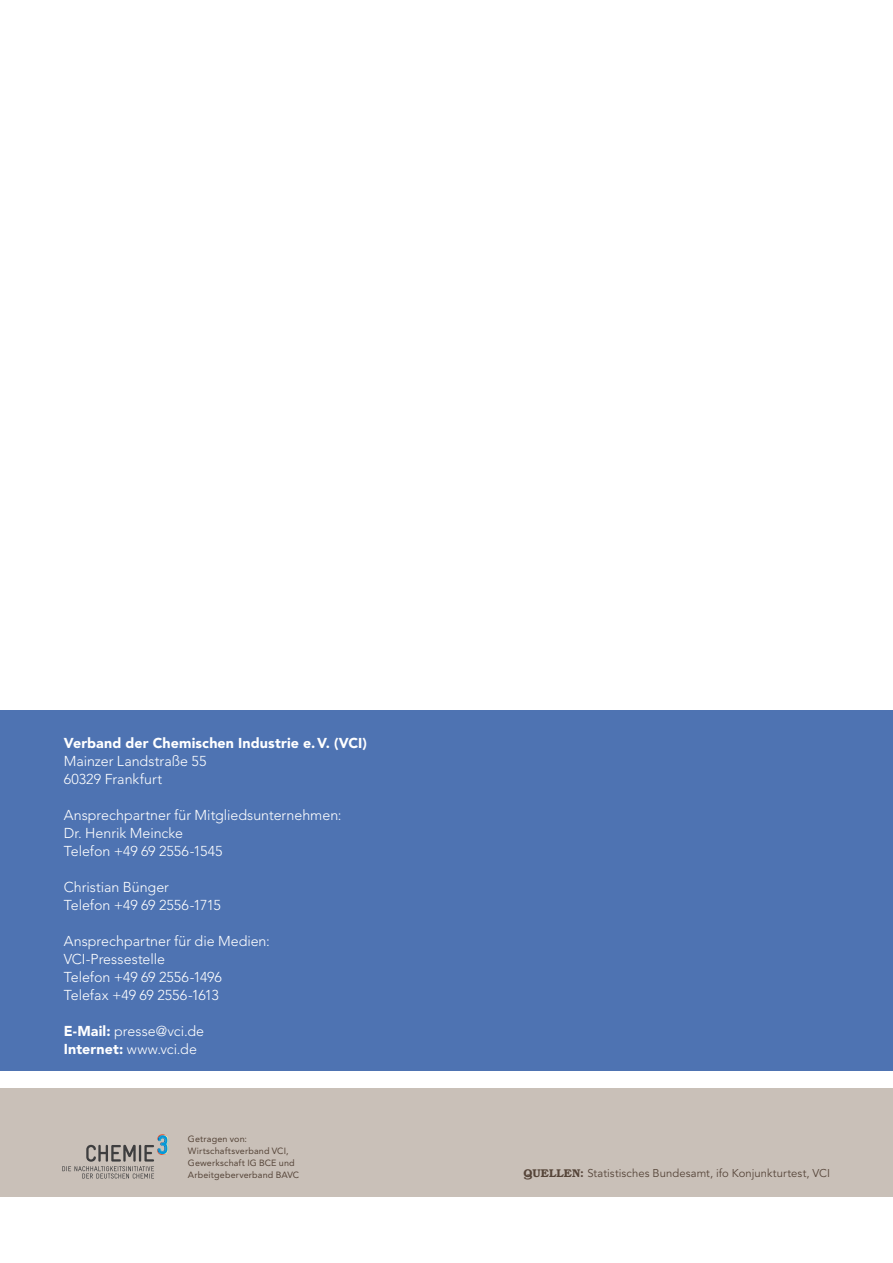
<style>
.page{position:relative;width:893px;height:1263px;background:#fff}
.page>*{position:absolute;margin:0;border:0;box-sizing:border-box;transform-origin:0 0}
.t1{font:300 14.25px/18px "Avenir LT Std";color:#fff}
.t2{font:900 14.25px "Avenir LT Std";letter-spacing:.01em;color:#fff}
.t3{font:11.25px "Avenir LT Std";letter-spacing:.01em;color:#564539}
.t4{font:9px/12px "Avenir LT Std";letter-spacing:.015em;color:#564539}
.s1{font-weight:900}
.s2{font-family:"Bookman Std";font-weight:600}
</style>
<div class="page">
<div style="left:0;top:1088px;width:893px;height:108px;background:#c9c0b8"></div>
<svg style="left:62px;top:1134px;width:107px;height:44px"></svg>
<div style="left:0;top:710px;width:893px;height:360px;background:#4e73b2"></div>
<p class="t2" style="left:64px;top:734px;width:305px">Verband der Chemischen Industrie e.V. (VCI)</p>
<p class="t1" style="left:64px;top:752px;width:144px">Mainzer Landstraße 55<br>60329 Frankfurt</p>
<p class="t1" style="left:64px;top:806px;width:279px">Ansprechpartner für Mitgliedsunternehmen:<br>Dr. Henrik Meincke<br>Telefon +49 69 2556-1545</p>
<p class="t1" style="left:64px;top:878px;width:158px">Christian Bünger<br>Telefon +49 69 2556-1715</p>
<p class="t1" style="left:64px;top:932px;width:208px">Ansprechpartner für die Medien:<br>VCI-Pressestelle<br>Telefon +49 69 2556-1496<br>Telefax +49 69 2556-1613</p>
<p class="t1" style="left:64px;top:1022px;width:142px"><span class="s1">E-Mail:</span> presse@vci.de<br><span class="s1">Internet:</span> www.vci.de</p>
<p class="t4" style="left:188px;top:1133px;width:113px">Getragen von:<br>Wirtschaftsverband VCI,<br>Gewerkschaft IG BCE und<br>Arbeitgeberverband BAVC</p>
<p class="t3" style="left:523px;top:1167px;width:308px"><span class="s2">QUELLEN:</span> Statistisches Bundesamt, ifo Konjunkturtest, VCI</p>
</div>
